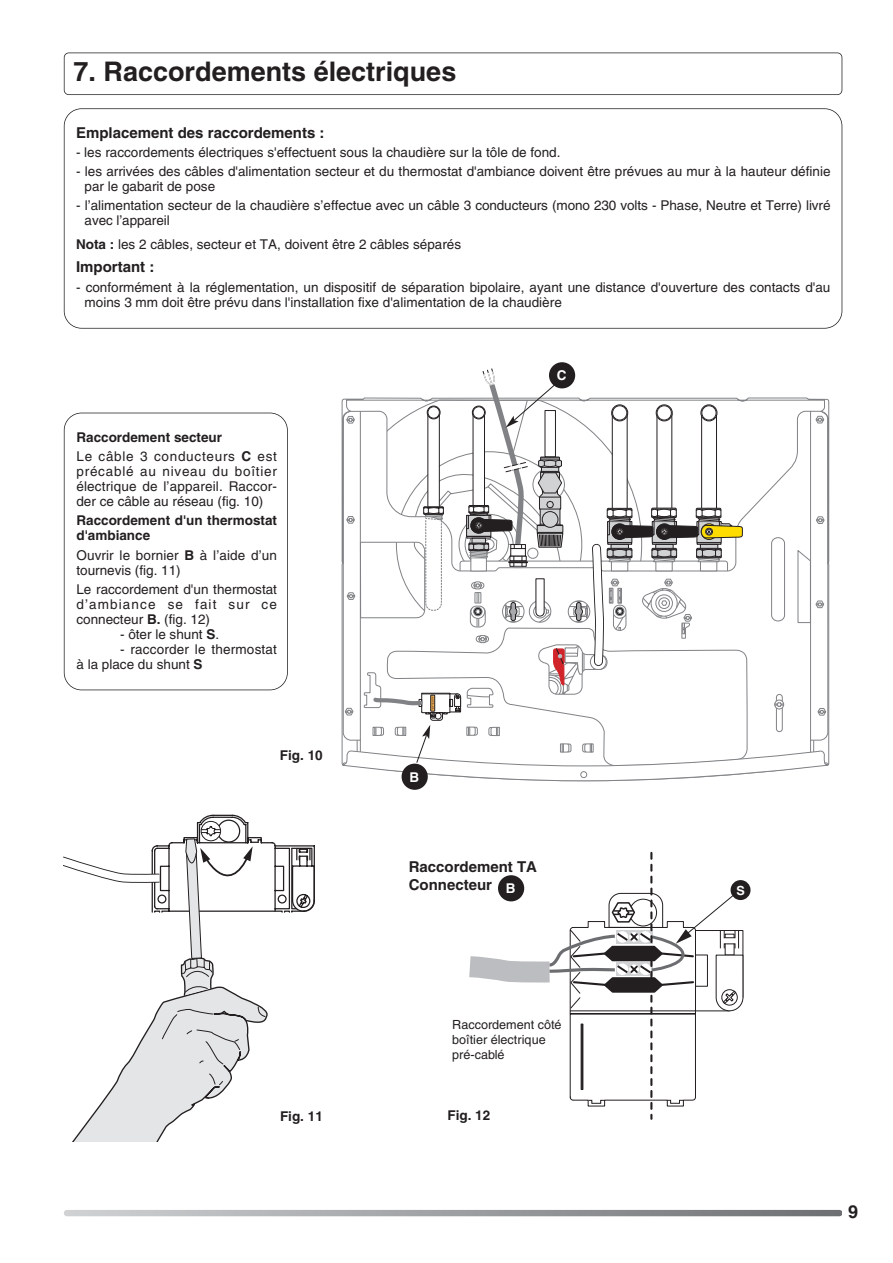
<style>
.page{position:relative;width:893px;height:1263px;background:#fff}
.page>*{position:absolute;margin:0;border:0;box-sizing:border-box;transform-origin:0 0}
.t1{font:700 27px "Helvetica";color:#231f20}
.t2{font:700 18px "Helvetica";color:#231f20}
.t3{font:700 15px/18px "Helvetica";color:#231f20}
.t4{font:13.5px/15px "Helvetica";color:#231f20}
.t5{font:700 13.5px/15px "Helvetica";color:#231f20}
.t6{font:13.5px/19.2px "Helvetica";letter-spacing:.055em;color:#231f20}
.t7{font:700 13.5px "Helvetica";color:#fff}
.t8{font:12.6px/15.1px "Helvetica";color:#231f20}
.t9{font:700 12.6px "Helvetica";color:#fff}
.s1{font-weight:700}
</style>
<div class="page">
<svg style="left:64px;top:1210px;width:778px;height:6px;background:#9e9fa2"></svg>
<div style="left:64px;top:413px;width:224px;height:277px;border:2px solid #231f20;border-radius:18px"></div>
<div style="left:64px;top:108px;width:778px;height:221px;border:2px solid #231f20;border-radius:18px"></div>
<div style="left:401px;top:764px;width:27px;height:26px;background:#231f20;border-radius:50%"></div>
<svg style="left:64px;top:814px;width:251px;height:327px"></svg>
<div style="left:730px;top:880px;width:20px;height:20px;background:#231f20;border-radius:50%"></div>
<svg style="left:469px;top:853px;width:274px;height:266px"></svg>
<div style="left:278px;top:1110px;width:48px;height:18px;background:#fff"></div>
<div style="left:446px;top:1109px;width:47px;height:18px;background:#fff"></div>
<div style="left:498px;top:875px;width:26px;height:26px;background:#231f20;border-radius:50%"></div>
<div style="left:549px;top:362px;width:26px;height:26px;background:#231f20;border-radius:50%"></div>
<svg style="left:341px;top:368px;width:489px;height:414px"></svg>
<div style="left:64px;top:53px;width:778px;height:42px;border:2px solid #231f20;border-radius:5px"></div>
<h1 class="t1" style="left:74px;top:61px;width:384px">7. Raccordements électriques</h1>
<p class="t3" style="left:76px;top:125px;width:250px">Emplacement des raccordements :</p>
<p class="t4" style="left:76px;top:146px;width:486px">- les raccordements électriques s'effectuent sous la chaudière sur la tôle de fond.</p>
<p class="t4" style="left:85px;top:165px;width:747px;text-indent:-9px">- les arrivées des câbles d'alimentation secteur et du thermostat d'ambiance doivent être prévues au mur à la hauteur définie par le gabarit de pose</p>
<p class="t4" style="left:85px;top:199px;width:747px;text-indent:-9px">- l’alimentation secteur de la chaudière s’effectue avec un câble 3 conducteurs (mono 230 volts - Phase, Neutre et Terre) livré avec l’appareil</p>
<p class="t4" style="left:76px;top:238px;width:386px"><span class="s1">Nota :</span> les 2 câbles, secteur et TA, doivent être 2 câbles séparés</p>
<p class="t3" style="left:76px;top:259px;width:80px">Important :</p>
<p class="t4" style="left:85px;top:281px;width:747px;text-indent:-9px">- conformément à la réglementation, un dispositif de séparation bipolaire, ayant une distance d'ouverture des contacts d'au moins 3 mm doit être prévu dans l'installation fixe d'alimentation de la chaudière</p>
<p class="t6" style="left:76px;top:429px;width:202px"><span class="s1">Raccordement secteur<br></span>Le câble 3 conducteurs <span class="s1">C</span> est</p>
<p class="t4" style="left:76px;top:465px;width:202px;text-align:justify">précablé au niveau du boîtier électrique de l’appareil. Raccor&shy;der ce câble au réseau (fig. 10)</p>
<p class="t5" style="left:76px;top:514px;width:202px">Raccordement d'un thermostat d'ambiance</p>
<p class="t4" style="left:76px;top:549px;width:202px">Ouvrir le bornier <span class="s1">B</span> à l’aide d’un tournevis (fig. 11)</p>
<p class="t4" style="left:76px;top:583px;width:202px;text-align:justify">Le raccordement d'un thermostat d’ambiance se fait sur ce connecteur <span class="s1">B.</span> (fig. 12)</p>
<p class="t4" style="left:120px;top:628px;width:101px">- ôter le shunt <span class="s1">S</span>.</p>
<p class="t4" style="left:76px;top:643px;width:202px;text-indent:44px">- raccorder le thermostat à la place du shunt <span class="s1">S</span></p>
<p class="t5" style="left:280px;top:749px;width:44px">Fig. 10</p>
<p class="t7" style="left:557px;top:371px;width:11px">C</p>
<p class="t7" style="left:409px;top:772px;width:11px">B</p>
<p class="t3" style="left:409px;top:860px;width:130px">Raccordement TA<br>Connecteur</p>
<p class="t7" style="left:506px;top:884px;width:11px">B</p>
<p class="t9" style="left:736px;top:886px;width:10px">S</p>
<p class="t8" style="left:452px;top:1018px;width:111px">Raccordement côté boîtier électrique pré-cablé</p>
<p class="t5" style="left:280px;top:1110px;width:44px">Fig. 11</p>
<p class="t5" style="left:447px;top:1109px;width:44px">Fig. 12</p>
<h2 class="t2" style="left:848px;top:1205px;width:12px">9</h2>
</div>
